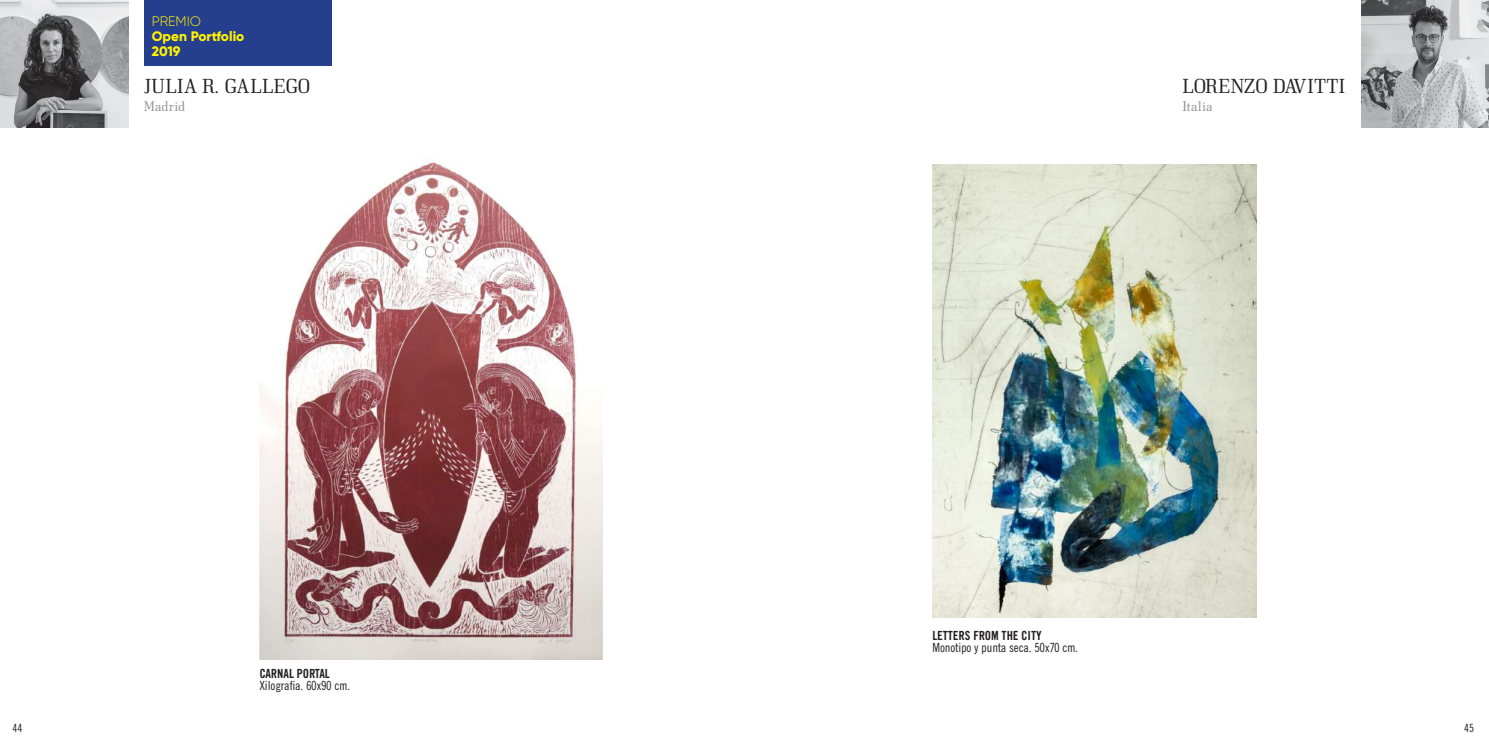
<style>
.page{position:relative;width:1489px;height:745px;background:#fff}
.page>*{position:absolute;margin:0;border:0;box-sizing:border-box;transform-origin:0 0}
.t1{font:20px "Bodonitown";letter-spacing:.035em;color:#231f20}
.t2{font:20px "Bodonitown";letter-spacing:.015em;color:#231f20}
.t3{font:800 13.75px/15px "Gilroy";color:#fff101}
.t4{font:13.75px "Bodonitown";letter-spacing:.03em;color:#8f8f8f}
.t5{font:300 13.75px "Gilroy";color:#fff101}
.t6{font:12.5px "Cg Trade Cd";color:#231f20}
.t7{font:12.5px "Cg Trade Bd Cd";color:#231f20}
.t8{font:11.25px "Cg Trade Cd";color:#231f20}
</style>
<div class="page">
<img style="left:932px;top:164px;width:324px;height:453px">
<img style="left:0;top:0;width:129px;height:127px">
<img style="left:1361px;top:0;width:127px;height:127px">
<img style="left:259px;top:160px;width:343px;height:499px">
<div style="left:144px;top:0;width:188px;height:65px;background:#253f8e"></div>
<p class="t5" style="left:152px;top:13px;width:51px">PREMIO</p>
<p class="t3" style="left:152px;top:29px;width:94px">Open Portfolio<br>2019</p>
<h1 class="t1" style="left:144px;top:74px;width:168px">JULIA R. GALLEGO</h1>
<p class="t4" style="left:144px;top:98px;width:42px">Madrid</p>
<p class="t7" style="left:259px;top:665px;width:72px">CARNAL PORTAL</p>
<p class="t6" style="left:259px;top:677px;width:92px">Xilografia. 60x90 cm.</p>
<h1 class="t2" style="left:1182px;top:74px;width:163px">LORENZO DAVITTI</h1>
<p class="t4" style="left:1182px;top:98px;width:31px">Italia</p>
<p class="t7" style="left:932px;top:627px;width:111px">LETTERS FROM THE CITY</p>
<p class="t6" style="left:932px;top:640px;width:147px">Monotipo y punta seca. 50x70 cm.</p>
<p class="t8" style="left:12px;top:720px;width:11px">44</p>
<p class="t8" style="left:1463px;top:720px;width:11px">45</p>
</div>
